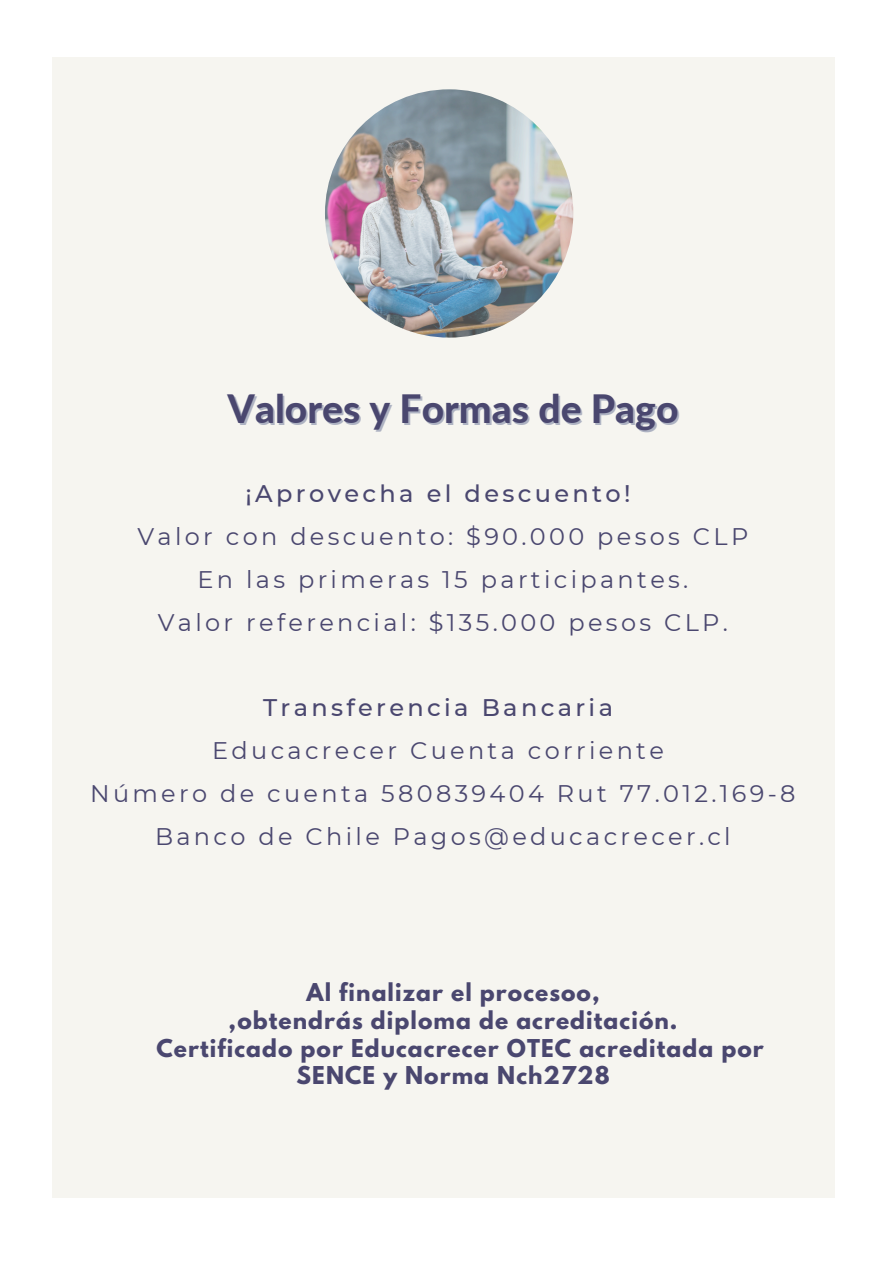
<style>
.page{position:relative;width:894px;height:1264px;background:#fff}
.page>*{position:absolute;margin:0;border:0;box-sizing:border-box;transform-origin:0 0}
.t1{font:800 39px "Lato";color:#4a476f}
.t2{font:24px/42.8px "Montserrat";letter-spacing:.14em;color:#4a476f;text-align:center}
.t3{font:500 24px "Montserrat";letter-spacing:.14em;color:#4a476f}
.t4{font:700 21.75px "League Spartan";letter-spacing:.05em;color:#4a476f}
</style>
<div class="page">
<div style="left:52px;top:57px;width:782px;height:1140px;background:#f6f5f0"></div>
<img style="left:325px;top:89px;width:248px;height:248px;border-radius:50%">
<p class="t1" style="left:227px;top:384px;width:452px">Valores y Formas de Pago</p>
<p class="t3" style="left:245px;top:479px;width:386px">¡Aprovecha el descuento!</p>
<p class="t2" style="left:137px;top:515px;width:612px">Valor con descuento: $90.000 pesos CLP</p>
<p class="t2" style="left:197px;top:558px;width:492px">En las primeras 15 participantes.</p>
<p class="t2" style="left:158px;top:600px;width:571px">Valor referencial: $135.000 pesos CLP.</p>
<p class="t3" style="left:263px;top:693px;width:351px">Transferencia Bancaria</p>
<p class="t2" style="left:212px;top:729px;width:453px">Educacrecer Cuenta corriente</p>
<p class="t2" style="left:90px;top:771px;width:706px">Número de cuenta 580839404 Rut 77.012.169-8<br>Banco de Chile Pagos@educacrecer.cl</p>
<h2 class="t4" style="left:306px;top:981px;width:294px">Al finalizar el procesoo,</h2>
<h2 class="t4" style="left:228px;top:1009px;width:450px">,obtendrás diploma de acreditación.</h2>
<h2 class="t4" style="left:156px;top:1037px;width:608px">Certificado por Educacrecer OTEC acreditada por</h2>
<h2 class="t4" style="left:296px;top:1064px;width:314px">SENCE y Norma Nch2728</h2>
</div>
